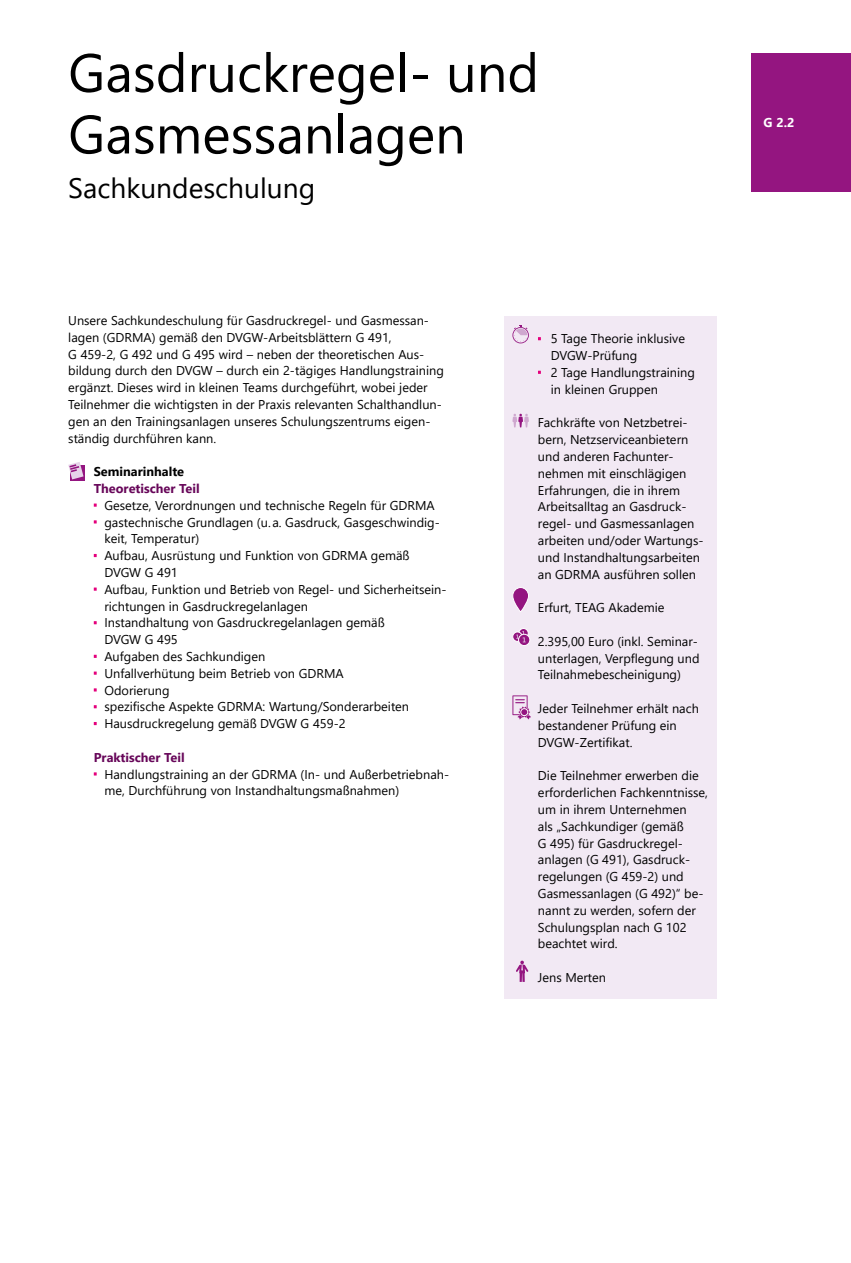
<style>
.page{position:relative;width:851px;height:1263px;background:#fff}
.page>*{position:absolute;margin:0;border:0;box-sizing:border-box;transform-origin:0 0}
.t1{font:54px/61.5px "Segoe UI";color:#000}
.t2{font:28.05px "Segoe UI";color:#000}
.t3{font:12.75px/16.8px "Segoe UI";color:#000}
.t4{font:700 12.75px "Segoe UI";color:#670659}
.t5{font:700 12.75px "Segoe UI";color:#000}
.t6{font:700 12.75px "Segoe UI";color:#fff}
</style>
<div class="page">
<svg style="left:71px;top:465px;width:14px;height:16px"></svg>
<svg style="left:68px;top:462px;width:15px;height:17px"></svg>
<svg style="left:94px;top:503px;width:3px;height:4px"></svg>
<svg style="left:94px;top:587px;width:3px;height:4px"></svg>
<svg style="left:94px;top:671px;width:3px;height:4px"></svg>
<div style="left:504px;top:317px;width:212px;height:682px;background:#f2e9f4"></div>
<svg style="left:512px;top:325px;width:16px;height:18px"></svg>
<svg style="left:512px;top:414px;width:17px;height:13px"></svg>
<svg style="left:512px;top:587px;width:16px;height:25px"></svg>
<div style="left:518px;top:628px;width:10px;height:10px;border:1px solid #fff;border-radius:50%"></div>
<div style="left:512px;top:632px;width:10px;height:9px;background:#941580;border-radius:50%"></div>
<div style="left:512px;top:632px;width:10px;height:10px;border:1px solid #fff;border-radius:50%"></div>
<svg style="left:518px;top:634px;width:11px;height:12px"></svg>
<div style="left:518px;top:634px;width:12px;height:12px;border:1px solid #fff;border-radius:50%"></div>
<svg style="left:516px;top:631px;width:9px;height:11px"></svg>
<svg style="left:512px;top:695px;width:19px;height:24px"></svg>
<div style="left:520px;top:708px;width:8px;height:8px;border:1px solid #fff;border-radius:50%"></div>
<svg style="left:516px;top:961px;width:12px;height:21px"></svg>
<div style="left:750px;top:53px;width:100px;height:138px;background:#941580"></div>
<h1 class="t1" style="left:68px;top:41px;width:472px">Gasdruckregel- und<br>Gasmessanlagen</h1>
<h2 class="t2" style="left:68px;top:165px;width:248px">Sachkundeschulung</h2>
<p class="t3" style="left:68px;top:312px;width:377px">Unsere Sachkundeschulung für Gasdruckregel- und Gasmessan&shy;lagen (GDRMA) gemäß den DVGW-Arbeitsblättern G 491,<br>G 459-2, G 492 und G 495 wird – neben der theoretischen Aus&shy;bildung durch den DVGW – durch ein 2-tägiges Handlungstraining ergänzt. Dieses wird in kleinen Teams durchgeführt, wobei jeder Teilnehmer die wichtigsten in der Praxis relevanten Schalthandlun&shy;gen an den Trainingsanlagen unseres Schulungszentrums eigen&shy;ständig durchführen kann.</p>
<p class="t5" style="left:94px;top:461px;width:92px">Seminarinhalte</p>
<p class="t4" style="left:94px;top:478px;width:107px">Theoretischer Teil</p>
<p class="t3" style="left:104px;top:497px;width:343px">Gesetze, Verordnungen und technische Regeln für GDRMA gastechnische Grundlagen (u.a. Gasdruck, Gasgeschwindig&shy;keit, Temperatur)<br>Aufbau, Ausrüstung und Funktion von GDRMA gemäß DVGW G 491<br>Aufbau, Funktion und Betrieb von Regel- und Sicherheitsein&shy;richtungen in Gasdruckregelanlagen<br>Instandhaltung von Gasdruckregelanlagen gemäß<br>DVGW G 495<br>Aufgaben des Sachkundigen<br>Unfallverhütung beim Betrieb von GDRMA<br>Odorierung<br>spezifische Aspekte GDRMA: Wartung/Sonderarbeiten Hausdruckregelung gemäß DVGW G 459-2</p>
<p class="t4" style="left:94px;top:747px;width:92px">Praktischer Teil</p>
<p class="t3" style="left:104px;top:765px;width:346px">Handlungstraining an der GDRMA (In- und Außerbetriebnah&shy;me, Durchführung von Instandhaltungsmaßnahmen)</p>
<p class="t3" style="left:550px;top:330px;width:146px">5 Tage Theorie inklusive<br>DVGW-Prüfung<br>2 Tage Handlungstraining in kleinen Gruppen</p>
<p class="t3" style="left:538px;top:414px;width:167px">Fachkräfte von Netzbetrei&shy;bern, Netzserviceanbietern und anderen Fachunter&shy;nehmen mit einschlägigen<br>Erfahrungen, die in ihrem<br>Arbeitsalltag an Gasdruck&shy;regel- und Gasmessanlagen arbeiten und/oder Wartungs&shy;und Instandhaltungsarbeiten an GDRMA ausführen sollen</p>
<p class="t3" style="left:538px;top:599px;width:128px">Erfurt, TEAG Akademie</p>
<p class="t3" style="left:538px;top:633px;width:163px;text-align:justify">2.395,00 Euro (inkl. Seminar&shy;unterlagen, Verpflegung und Teilnahmebescheinigung)</p>
<p class="t3" style="left:538px;top:700px;width:162px">Jeder Teilnehmer erhält nach bestandener Prüfung ein<br>DVGW-Zertifikat.</p>
<p class="t3" style="left:538px;top:767px;width:171px">Die Teilnehmer erwerben die erforderlichen Fachkenntnisse, um in ihrem Unternehmen<br>als „Sachkundiger (gemäß<br>G 495) für Gasdruckregel&shy;anlagen (G 491), Gasdruck&shy;regelungen (G 459-2) und<br>Gasmessanlagen (G 492)“ be&shy;nannt zu werden, sofern der<br>Schulungsplan nach G 102 beachtet wird.</p>
<p class="t3" style="left:538px;top:969px;width:70px">Jens Merten</p>
<p class="t6" style="left:763px;top:112px;width:32px">G 2.2</p>
</div>
